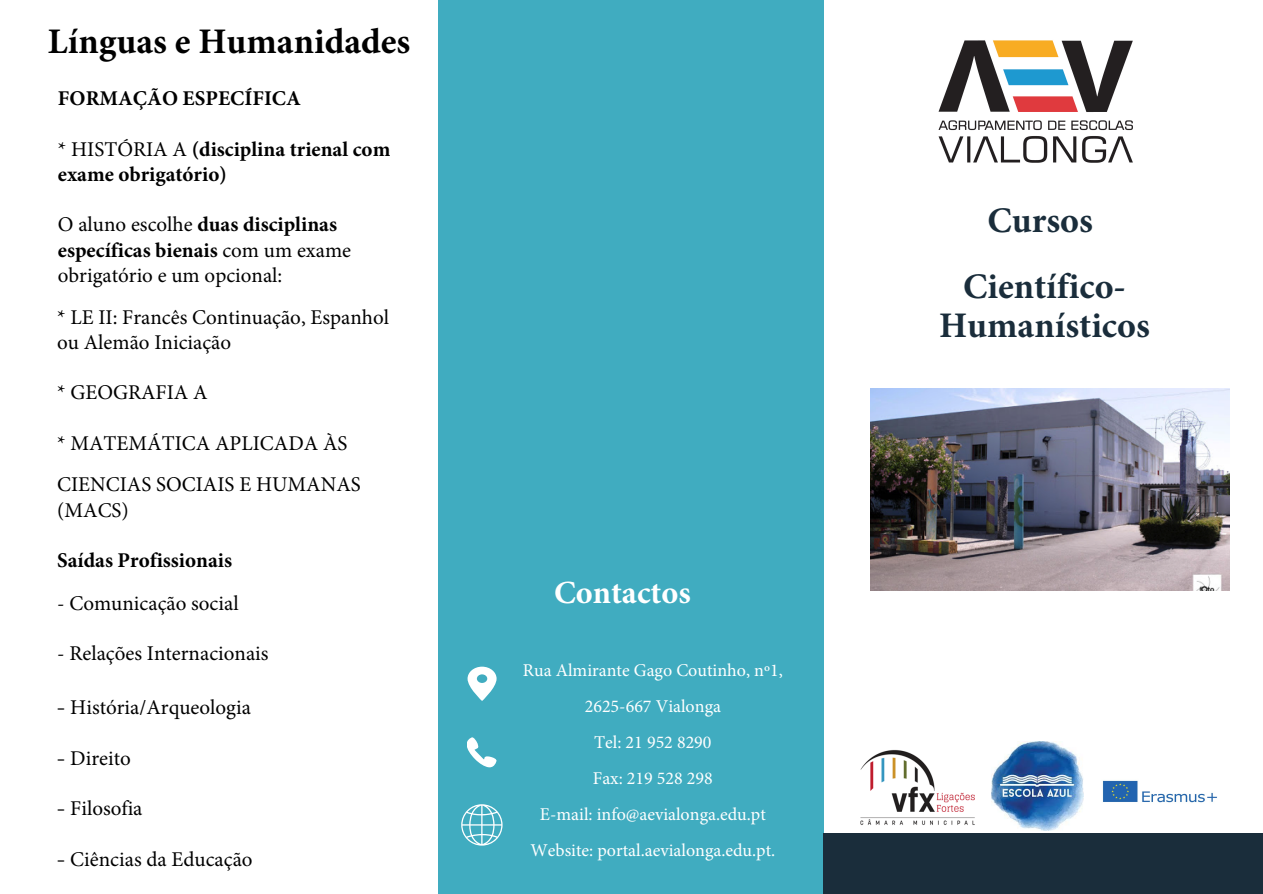
<style>
.page{position:relative;width:1263px;height:894px;background:#fff}
.page>*{position:absolute;margin:0;border:0;box-sizing:border-box;transform-origin:0 0}
.t1{font:700 36px/66.2px "Minion Pro";color:#1a2d3b;text-align:center}
.t2{font:700 36px "Minion Pro";color:#000}
.t3{font:700 32.25px "Minion Pro";color:#fff}
.t4{font:21px/25.2px "Minion Pro";color:#000}
.t5{font:700 21px/25.2px "Minion Pro";color:#000}
.t6{font:18px/36px "Minion Pro";color:#fff;text-align:center}
.s1{font-weight:400}
.s2{font-weight:700}
.s3{font-family:"Adobe Ming Std";font-weight:300}
</style>
<div class="page">
<div style="left:438px;top:0;width:385px;height:893px;background:#40acc0"></div>
<div style="left:823px;top:833px;width:440px;height:60px;background:#1a2d3b"></div>
<svg style="left:468px;top:666px;width:29px;height:34px"></svg>
<svg style="left:461px;top:804px;width:42px;height:41px"></svg>
<svg style="left:467px;top:737px;width:29px;height:30px"></svg>
<img style="left:860px;top:750px;width:115px;height:75px">
<img style="left:992px;top:741px;width:91px;height:89px">
<img style="left:1102px;top:780px;width:115px;height:23px">
<img style="left:939px;top:40px;width:194px;height:123px">
<img style="left:871px;top:388px;width:359px;height:202px">
<h1 class="t2" style="left:48px;top:16px;width:364px">Línguas e Humanidades</h1>
<p class="t5" style="left:58px;top:86px;width:245px">FORMAÇÃO ESPECÍFICA</p>
<p class="t5" style="left:58px;top:136px;width:334px"><span class="s1">* HISTÓRIA A</span> (disciplina trienal com exame obrigatório)</p>
<p class="t4" style="left:58px;top:212px;width:295px">O aluno escolhe <span class="s2">duas disciplinas específicas bienais</span> com um exame obrigatório e um opcional:</p>
<p class="t4" style="left:57px;top:304px;width:333px">* LE II: Francês Continuação, Espanhol ou Alemão Iniciação</p>
<p class="t4" style="left:57px;top:380px;width:152px">* GEOGRAFIA A</p>
<p class="t4" style="left:57px;top:422px;width:305px;line-height:41.4px">* MATEMÁTICA APLICADA ÀS<br>CIENCIAS SOCIAIS E HUMANAS</p>
<p class="t4" style="left:57px;top:497px;width:73px">(MACS)</p>
<p class="t5" style="left:57px;top:547px;width:176px">Saídas Profissionais</p>
<p class="t4" style="left:57px;top:590px;width:183px">- Comunicação social</p>
<p class="t4" style="left:57px;top:641px;width:213px">- Relações Internacionais</p>
<p class="t4" style="left:57px;top:694px;width:195px"><span class="s3">-</span> História/Arqueologia</p>
<p class="t4" style="left:57px;top:745px;width:75px"><span class="s3">-</span> Direito</p>
<p class="t4" style="left:57px;top:795px;width:87px"><span class="s3">-</span> Filosofia</p>
<p class="t4" style="left:57px;top:846px;width:197px"><span class="s3">-</span> Ciências da Educação</p>
<h2 class="t3" style="left:554px;top:570px;width:138px">Contactos</h2>
<p class="t6" style="left:523px;top:652px;width:261px">Rua Almirante Gago Coutinho, nº1,<br>2625-667 Vialonga<br>Tel: 21 952 8290<br>Fax: 219 528 298<br>E-mail: info@aevialonga.edu.pt<br>Website: portal.aevialonga.edu.pt.</p>
<h1 class="t1" style="left:963px;top:186px;width:164px">Cursos<br>Científico-</h1>
<h1 class="t1" style="left:939px;top:291px;width:212px">Humanísticos</h1>
</div>
